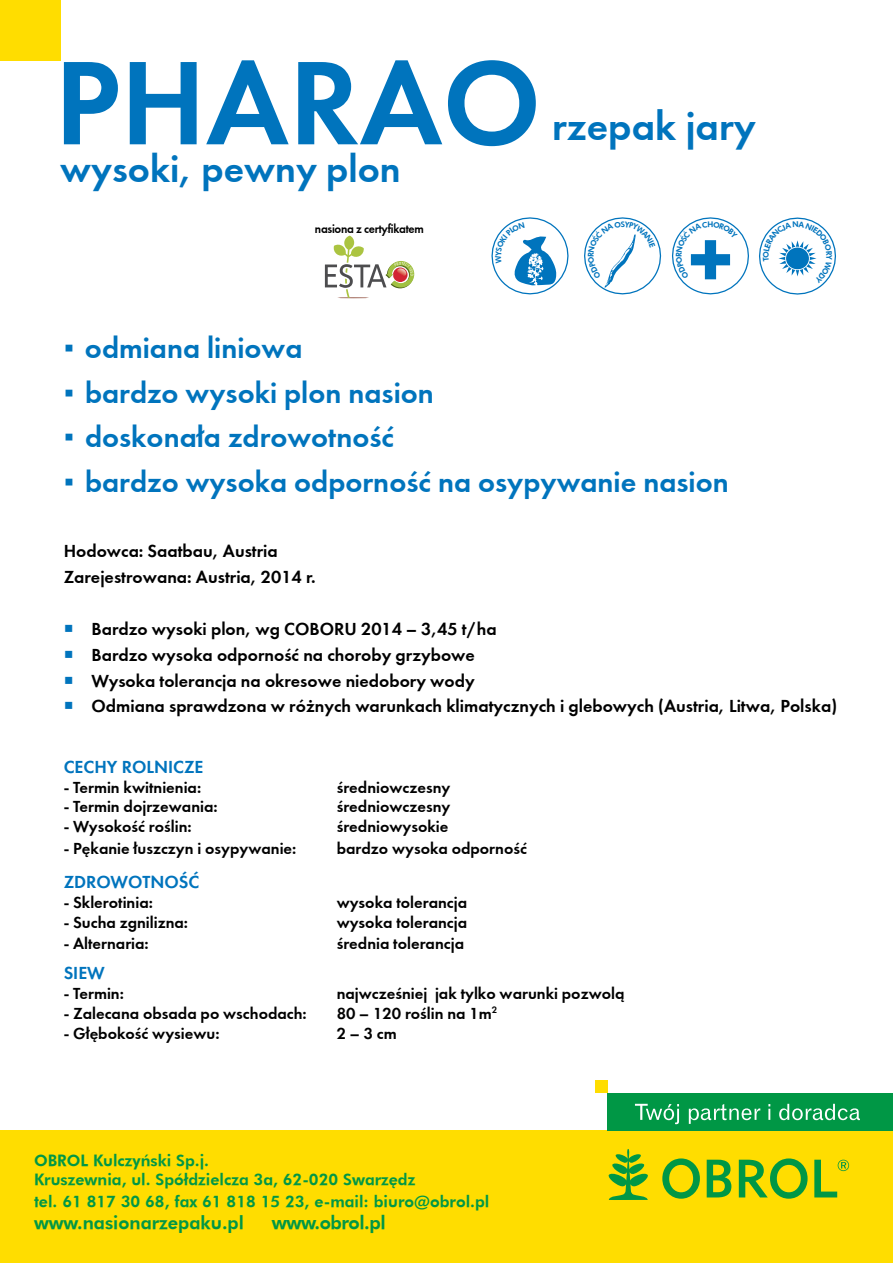
<style>
.page{position:relative;width:893px;height:1263px;background:#fff}
.page>*{position:absolute;margin:0;border:0;box-sizing:border-box;transform-origin:0 0}
.t1{font:123.3px "Futura Demi E";color:#0074bd}
.t2{font:41.1px "Futura Demi E";color:#0074bd}
.t3{font:39.15px "Futura Demi E";color:#0074bd}
.t4{font:30px "Futura Demi E";color:#0074bd}
.t5{font:18.6px "Futura Hv AT";letter-spacing:-.025em;color:#009745}
.t6{font:18.15px "Futura Hv AT";color:#009745}
.t7{font:18px/25.8px "Futura Demi E";color:#000}
.t8{font:18px "Futura Demi E";color:#0074bd}
.t9{font:16.5px "Futura Demi E";color:#000}
.t10{font:15.9px/19px "Futura Hv AT";color:#009745}
.t11{font:12.75px "Futura Demi E";letter-spacing:-.025em;color:#000;scale:.93 1}
.t12{font:7.65px "Futura Hv AT";color:#0074bd}
.s1{font-family:"Arial"}
.s2{color:#0074bd}
</style>
<div class="page">
<div style="left:0;top:0;width:60px;height:60px;background:#fd0"></div>
<div style="left:0;top:1130px;width:893px;height:133px;background:#fd0"></div>
<div style="left:608px;top:1093px;width:285px;height:37px;background:#009745"></div>
<svg style="left:635px;top:1104px;width:44px;height:20px"></svg>
<svg style="left:689px;top:1104px;width:71px;height:20px"></svg>
<svg style="left:768px;top:1104px;width:2px;height:16px"></svg>
<svg style="left:779px;top:1104px;width:81px;height:16px"></svg>
<div style="left:595px;top:1080px;width:13px;height:13px;background:#fd0"></div>
<svg style="left:608px;top:1149px;width:241px;height:51px"></svg>
<svg style="left:324px;top:235px;width:91px;height:64px"></svg>
<svg style="left:584px;top:217px;width:252px;height:78px"></svg>
<svg style="left:491px;top:217px;width:78px;height:78px"></svg>
<h1 class="t1" style="left:55px;top:26px;width:488px">Pharao</h1>
<h3 class="t3" style="left:60px;top:145px;width:342px">wysoki, pewny plon</h3>
<p class="t11" style="left:315px;top:220px;width:119px">nasiona z certyfikatem</p>
<h2 class="t2" style="left:552px;top:101px;width:205px">rzepak jary</h2>
<h3 class="t4" style="left:64px;top:330px;width:240px"><span class="s1">▪</span> odmiana liniowa</h3>
<h3 class="t4" style="left:64px;top:374px;width:372px"><span class="s1">▪</span> bardzo wysoki plon nasion</h3>
<h3 class="t4" style="left:64px;top:418px;width:332px"><span class="s1">▪</span> doskonała zdrowotność</h3>
<h3 class="t4" style="left:64px;top:463px;width:666px"><span class="s1">▪</span> bardzo wysoka odporność na osypywanie nasion</h3>
<p class="t12" style="left:834px;top:255px;width:6px;rotate:90deg">y</p>
<p class="t7" style="left:64px;top:538px;width:254px">Hodowca: Saatbau, Austria<br>Zarejestrowana: Austria, 2014 r.</p>
<p class="t7" style="left:64px;top:616px;width:434px"><span class="s2">○</span> Bardzo wysoki plon, wg COBORU 2014 – 3,45 t/ha</p>
<p class="t7" style="left:64px;top:642px;width:413px"><span class="s2">○</span> Bardzo wysoka odporność na choroby grzybowe</p>
<p class="t7" style="left:64px;top:668px;width:412px"><span class="s2">○</span> Wysoka tolerancja na okresowe niedobory wody</p>
<p class="t7" style="left:64px;top:694px;width:775px"><span class="s2">○</span> Odmiana sprawdzona w różnych warunkach klimatycznych i glebowych (Austria, Litwa, Polska)</p>
<p class="t8" style="left:64px;top:755px;width:141px">Cechy rolnicze</p>
<p class="t9" style="left:64px;top:777px;width:139px">- Termin kwitnienia:</p>
<p class="t9" style="left:337px;top:777px;width:115px">średniowczesny</p>
<p class="t9" style="left:64px;top:796px;width:155px">- Termin dojrzewania:</p>
<p class="t9" style="left:337px;top:796px;width:115px">średniowczesny</p>
<p class="t9" style="left:64px;top:816px;width:130px">- Wysokość roślin:</p>
<p class="t9" style="left:337px;top:816px;width:113px">średniowysokie</p>
<p class="t9" style="left:64px;top:838px;width:234px">- Pękanie łuszczyn i osypywanie:</p>
<p class="t9" style="left:337px;top:838px;width:192px">bardzo wysoka odporność</p>
<p class="t8" style="left:64px;top:871px;width:137px">Zdrowotność</p>
<p class="t9" style="left:64px;top:892px;width:91px">- Sklerotinia:</p>
<p class="t9" style="left:337px;top:892px;width:132px">wysoka tolerancja</p>
<p class="t9" style="left:64px;top:912px;width:126px">- Sucha zgnilizna:</p>
<p class="t9" style="left:337px;top:912px;width:132px">wysoka tolerancja</p>
<p class="t9" style="left:64px;top:933px;width:87px">- Alternaria:</p>
<p class="t9" style="left:337px;top:933px;width:129px">średnia tolerancja</p>
<p class="t8" style="left:64px;top:962px;width:39px">Siew</p>
<p class="t9" style="left:64px;top:983px;width:62px">- Termin:</p>
<p class="t9" style="left:337px;top:983px;width:289px">najwcześniej jak tylko warunki pozwolą</p>
<p class="t9" style="left:64px;top:1003px;width:245px">- Zalecana obsada po wschodach:</p>
<p class="t9" style="left:337px;top:1003px;width:162px">80 – 120 roślin na 1m<sup>2</sup></p>
<p class="t9" style="left:64px;top:1023px;width:157px">- Głębokość wysiewu:</p>
<p class="t9" style="left:337px;top:1023px;width:62px">2 – 3 cm</p>
<p class="t10" style="left:34px;top:1151px;width:383px">OBROL Kulczyński Sp.j.<br>Kruszewnia, ul. Spółdzielcza 3a, 62-020 Swarzędz</p>
<p class="t10" style="left:34px;top:1192px;width:457px">tel. 61 817 30 68, fax 61 818 15 23, e-mail: biuro@obrol.pl</p>
<p class="t6" style="left:34px;top:1212px;width:211px">www.nasionarzepaku.pl</p>
<p class="t5" style="left:272px;top:1211px;width:115px">www.obrol.pl</p>
</div>
